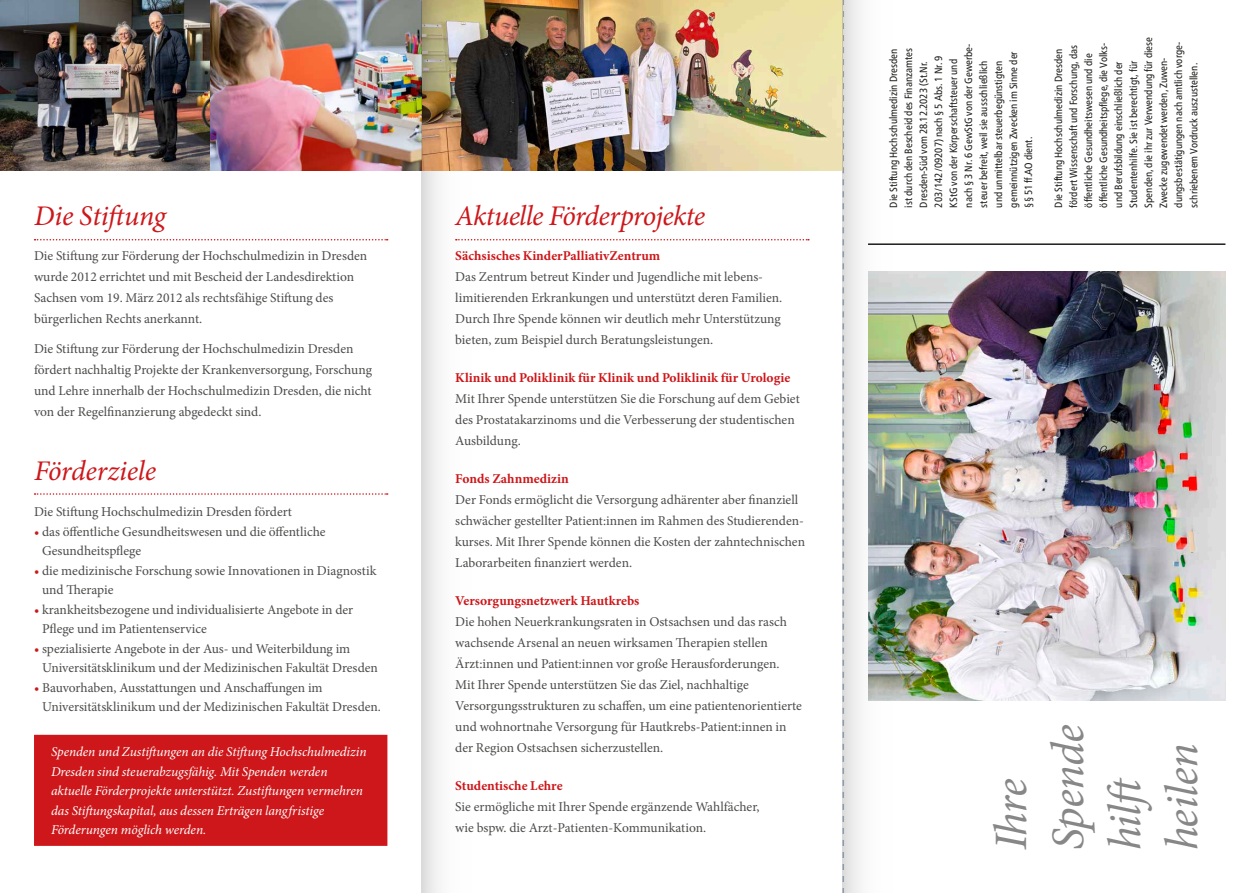
<style>
.page{position:relative;width:1251px;height:893px;background:#fff}
.page>*{position:absolute;margin:0;border:0;box-sizing:border-box;transform-origin:0 0}
.t1{font:italic 46.5px/57px "Minion Pro";letter-spacing:-.015em;color:#878787}
.t2{font:italic 28.5px "Minion Pro";letter-spacing:-.02em;color:#cd171a}
.t3{font:13.5px/21px "Minion Pro";color:#4b4b4a}
.t4{font:italic 13.5px/19.5px "Minion Pro";letter-spacing:-.01em;color:#fff}
.t5{font:700 13.5px "Minion Pro";color:#cd171a}
.t6{font:condensed 10.5px/15px "Frutiger Neue LT Pro";color:#1d1d1b}
.s1{color:#cd171a}
</style>
<div class="page">
<div style="left:34px;top:735px;width:353px;height:111px;background:#cd171a;border:2px solid #cd171a"></div>
<hr style="left:867px;top:243px;width:358px;height:2px;background:#1d1d1b">
<img style="left:485px;top:0;width:357px;height:170px">
<img style="left:0;top:0;width:210px;height:170px">
<img style="left:906px;top:271px;width:319px;height:430px">
<img style="left:210px;top:0;width:211px;height:170px">
<svg style="left:35px;top:239px;width:352px;height:1px"></svg>
<svg style="left:35px;top:493px;width:352px;height:2px"></svg>
<svg style="left:486px;top:239px;width:322px;height:1px"></svg>
<svg style="left:842px;top:0;width:64px;height:893px"></svg>
<svg style="left:421px;top:0;width:64px;height:893px"></svg>
<h2 class="t2" style="left:34px;top:196px;width:133px">Die Stiftung</h2>
<p class="t3" style="left:34px;top:246px;width:335px">Die Stiftung zur Förderung der Hochschulmedizin in Dresden wurde 2012 errichtet und mit Bescheid der Landesdirektion Sachsen vom 19. März 2012 als rechtsfähige Stiftung des bürgerlichen Rechts anerkannt.</p>
<p class="t3" style="left:34px;top:338px;width:339px">Die Stiftung zur Förderung der Hochschulmedizin Dresden fördert nachhaltig Projekte der Krankenversorgung, Forschung und Lehre innerhalb der Hochschulmedizin Dresden, die nicht von der Regelfinanzierung abgedeckt sind.</p>
<h2 class="t2" style="left:34px;top:451px;width:124px">Förderziele</h2>
<p class="t3" style="left:34px;top:502px;width:259px">Die Stiftung Hochschulmedizin Dresden fördert</p>
<p class="t3" style="left:42px;top:522px;width:285px;line-height:19.5px;text-indent:-8px"><span class="s1">•</span> das öffentliche Gesundheitswesen und die öffentliche<br>Gesundheitspflege</p>
<p class="t3" style="left:42px;top:561px;width:336px;line-height:19.5px;text-indent:-8px"><span class="s1">•</span> die medizinische Forschung sowie Innovationen in Diagnostik und Therapie</p>
<p class="t3" style="left:42px;top:600px;width:312px;line-height:19.5px;text-indent:-8px"><span class="s1">•</span> krankheitsbezogene und individualisierte Angebote in der<br>Pflege und im Patientenservice</p>
<p class="t3" style="left:42px;top:639px;width:337px;line-height:19.5px;text-indent:-8px"><span class="s1">•</span> spezialisierte Angebote in der Aus- und Weiterbildung im<br>Universitätsklinikum und der Medizinischen Fakultät Dresden</p>
<p class="t3" style="left:42px;top:678px;width:340px;line-height:19.5px;text-indent:-8px"><span class="s1">•</span> Bauvorhaben, Ausstattungen und Anschaffungen im<br>Universitätsklinikum und der Medizinischen Fakultät Dresden.</p>
<p class="t4" style="left:51px;top:742px;width:317px">Spenden und Zustiftungen an die Stiftung Hochschulmedizin Dresden sind steuerabzugsfähig. Mit Spenden werden aktuelle Förderprojekte unterstützt. Zustiftungen vermehren das Stiftungskapital, aus dessen Erträgen langfristige Förderungen möglich werden.</p>
<h2 class="t2" style="left:455px;top:196px;width:251px">Aktuelle Förderprojekte</h2>
<p class="t5" style="left:455px;top:246px;width:206px">Sächsisches KinderPalliativZentrum</p>
<p class="t3" style="left:455px;top:267px;width:328px">Das Zentrum betreut Kinder und Jugendliche mit lebens&shy;limitierenden Erkrankungen und unterstützt deren Familien.<br>Durch Ihre Spende können wir deutlich mehr Unterstützung bieten, zum Beispiel durch Beratungsleistungen.</p>
<p class="t5" style="left:455px;top:368px;width:336px">Klinik und Poliklinik für Klinik und Poliklinik für Urologie</p>
<p class="t3" style="left:455px;top:389px;width:346px">Mit Ihrer Spende unterstützen Sie die Forschung auf dem Gebiet des Prostatakarzinoms und die Verbesserung der studentischen<br>Ausbildung.</p>
<p class="t5" style="left:455px;top:469px;width:115px">Fonds Zahnmedizin</p>
<p class="t3" style="left:455px;top:490px;width:351px">Der Fonds ermöglicht die Versorgung adhärenter aber finanziell schwächer gestellter Patient:innen im Rahmen des Studierenden&shy;kurses. Mit Ihrer Spende können die Kosten der zahntechnischen Laborarbeiten finanziert werden.</p>
<p class="t5" style="left:455px;top:592px;width:185px">Versorgungsnetzwerk Hautkrebs</p>
<p class="t3" style="left:455px;top:612px;width:348px">Die hohen Neuerkrankungsraten in Ostsachsen und das rasch wachsende Arsenal an neuen wirksamen Therapien stellen Ärzt:innen und Patient:innen vor große Herausforderungen.<br>Mit Ihrer Spende unterstützen Sie das Ziel, nachhaltige Versorgungsstrukturen zu schaffen, um eine patientenorientierte und wohnortnahe Versorgung für Hautkrebs-Patient:innen in der Region Ostsachsen sicherzustellen.</p>
<p class="t5" style="left:455px;top:777px;width:109px">Studentische Lehre</p>
<p class="t3" style="left:455px;top:797px;width:306px">Sie ermögliche mit Ihrer Spende ergänzende Wahlfächer, wie bspw. die Arzt-Patienten-Kommunikation.</p>
<p class="t6" style="left:885px;top:207px;width:165px;rotate:-90deg">Die Stiftung Hochschulmedizin Dresden ist durch den Bescheid des Finanzamtes Dresden-Süd vom 28.12.2023 (St.Nr.<br>203/142/09207) nach § 5 Abs. 1 Nr. 9<br>KStG von der Körperschaftsteuer und nach § 3 Nr. 6 GewStG von der Gewerbe&shy;steuer befreit, weil sie ausschließlich und unmittelbar steuerbegünstigten gemeinnützigen Zwecken im Sinne der §§ 51 ff.AO dient.</p>
<p class="t6" style="left:1050px;top:207px;width:172px;rotate:-90deg">Die Stiftung Hochschulmedizin Dresden fördert Wissenschaft und Forschung, das öffentliche Gesundheitswesen und die öffentliche Gesundheitspflege, die Volks&shy;und Berufsbildung einschließlich der Studentenhilfe. Sie ist berechtigt, für Spenden, die ihr zur Verwendung für diese Zwecke zugewendet werden, Zuwen&shy;dungsbestätigungen nach amtlich vorge&shy;schriebenem Vordruck auszustellen.</p>
<h1 class="t1" style="left:982px;top:850px;width:128px;rotate:-90deg">Ihre<br>Spende hilft heilen</h1>
</div>
